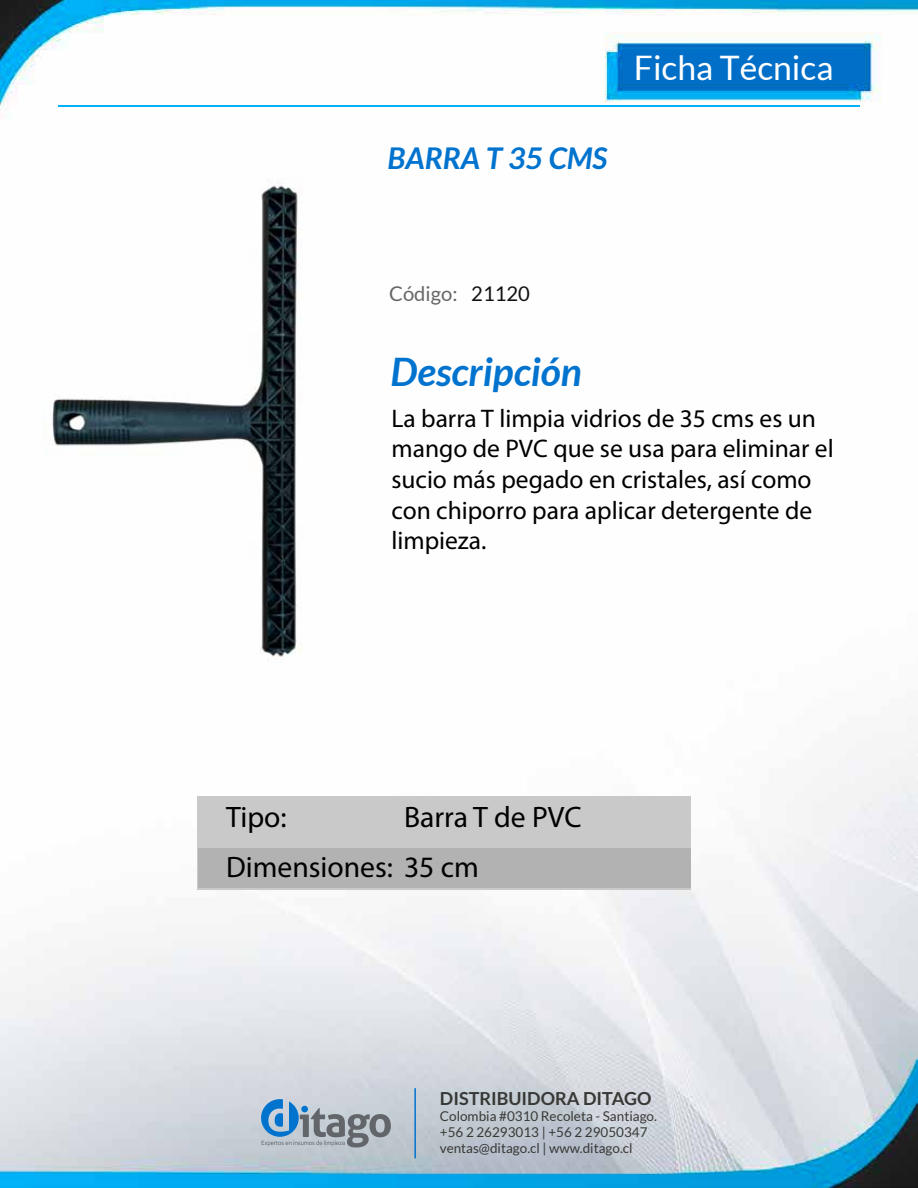
<style>
.page{position:relative;width:918px;height:1188px;background:#fff}
.page>*{position:absolute;margin:0;border:0;box-sizing:border-box;transform-origin:0 0}
.t1{font:italic 700 39.3px "Lato";color:#0073cf}
.t2{font:33.75px "Lato";color:#fff}
.t3{font:italic 700 30px "Lato";color:#0073cf}
.t4{font:29.7px/49.5px "Myriad Pro";color:#000}
.t5{font:25.5px/30.6px "Myriad Pro";color:#000}
.t6{font:20.25px "Lato";color:#666}
.t7{font:700 18px "Lato";color:#383936}
.t8{font:13.5px/16.2px "Lato";color:#383936}
.s1{color:#111}
</style>
<div class="page">
<img style="left:0;top:0;width:918px;height:1188px">
<div style="left:197px;top:796px;width:494px;height:94px;background:#c9c9c9"></div>
<hr style="left:58px;top:106px;width:562px;height:1px;background:#00b1fa">
<hr style="left:619px;top:106px;width:241px;height:1px;background:#00b1fa">
<div style="left:198px;top:848px;width:493px;height:39px;background:#b2b2b2"></div>
<img style="left:25px;top:161px;width:329px;height:519px">
<hr style="left:414px;top:1088px;width:2px;height:70px;background:#0073cf">
<svg style="left:261px;top:1099px;width:130px;height:49px;background:#96a9ba"></svg>
<p class="t3" style="left:387px;top:141px;width:221px">BARRA T 35 CMS</p>
<h2 class="t2" style="left:634px;top:48px;width:201px">Ficha Técnica</h2>
<p class="t6" style="left:389px;top:283px;width:142px">Código: <span class="s1">21120</span></p>
<h1 class="t1" style="left:390px;top:349px;width:193px">Descripción</h1>
<p class="t5" style="left:391px;top:403px;width:444px">La barra T limpia vidrios de 35 cms es un mango de PVC que se usa para eliminar el sucio más pegado en cristales, así como con chiporro para aplicar detergente de limpieza.</p>
<p class="t4" style="left:226px;top:792px;width:357px;text-indent:178px">Barra T de PVC<br>Dimensiones: 35 cm</p>
<p class="t4" style="left:226px;top:792px;width:62px">Tipo:</p>
<p class="t7" style="left:440px;top:1088px;width:213px">DISTRIBUIDORA DITAGO</p>
<p class="t8" style="left:440px;top:1108px;width:218px">Colombia #0310 Recoleta - Santiago. +56 2 26293013 | +56 2 29050347 ventas@ditago.cl | www.ditago.cl</p>
</div>
